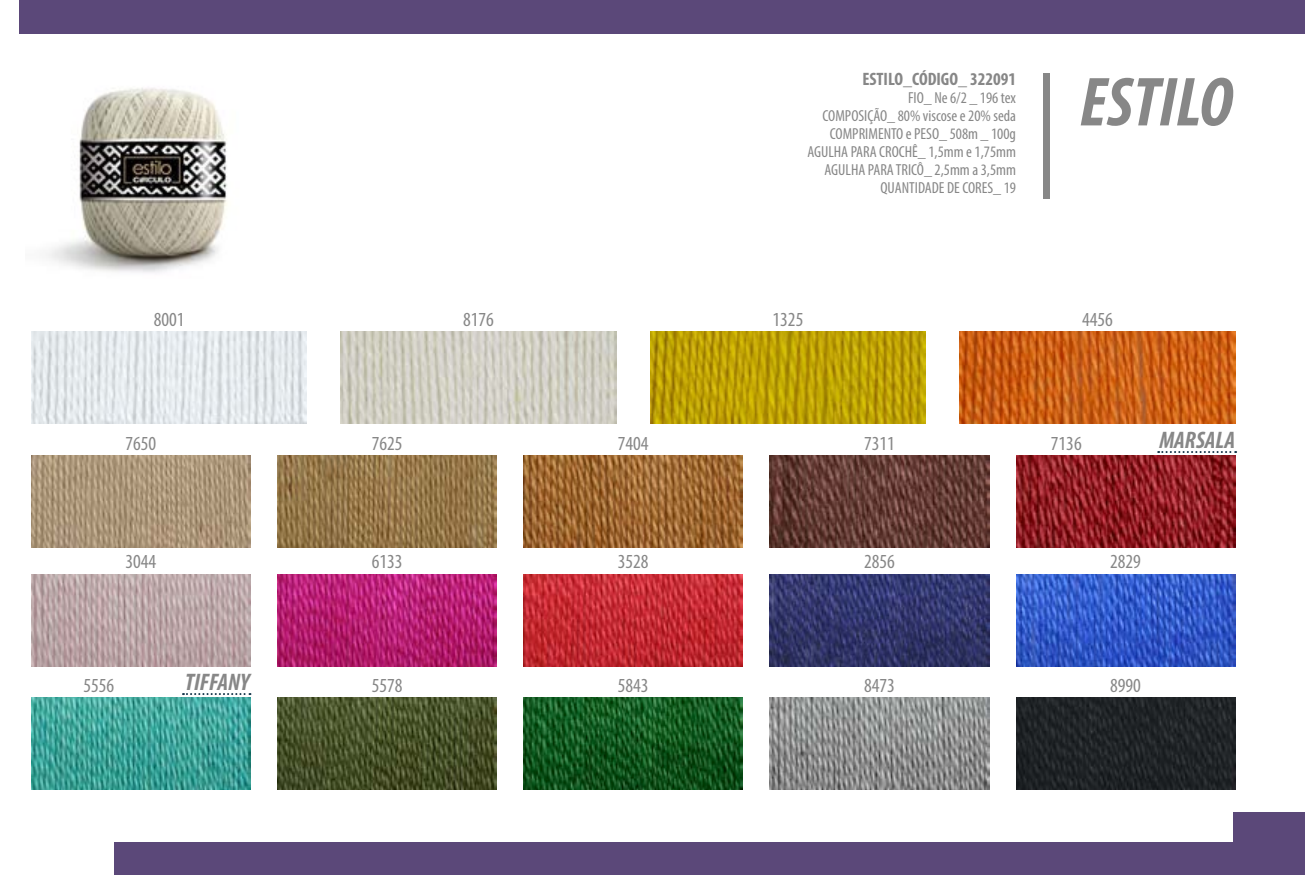
<style>
.page{position:relative;width:1305px;height:875px;background:#fff}
.page>*{position:absolute;margin:0;border:0;box-sizing:border-box;transform-origin:0 0}
.t1{font:italic 700 condensed 70px "Myriad Pro";color:#878787}
.t2{font:italic 700 condensed 24px "Myriad Pro";color:#878787}
.t3{font:condensed 20px "Myriad Pro";color:#878787}
.t4{font:700 condensed 18px "Myriad Pro";color:#878787}
.t5{font:condensed 16px/18px "Myriad Pro";color:#878787;text-align:right}
</style>
<div class="page">
<div style="left:114px;top:842px;width:1119px;height:32px;background:#5b4879"></div>
<div style="left:1233px;top:812px;width:72px;height:62px;background:#5b4879"></div>
<div style="left:19px;top:0;width:1286px;height:34px;background:#5b4879"></div>
<img style="left:46px;top:88px;width:181px;height:185px">
<div style="left:1044px;top:73px;width:6px;height:126px;background:#878787"></div>
<img style="left:31px;top:332px;width:276px;height:91px">
<img style="left:650px;top:332px;width:276px;height:91px">
<img style="left:341px;top:332px;width:275px;height:91px">
<img style="left:960px;top:332px;width:275px;height:91px">
<img style="left:31px;top:574px;width:219px;height:92px">
<img style="left:524px;top:574px;width:219px;height:92px">
<img style="left:277px;top:574px;width:220px;height:92px">
<img style="left:770px;top:574px;width:219px;height:92px">
<img style="left:1016px;top:574px;width:219px;height:92px">
<img style="left:31px;top:455px;width:219px;height:92px">
<img style="left:524px;top:455px;width:219px;height:92px">
<img style="left:277px;top:455px;width:220px;height:92px">
<img style="left:770px;top:455px;width:219px;height:92px">
<img style="left:1016px;top:455px;width:219px;height:92px">
<svg style="left:1158px;top:451px;width:78px;height:2px"></svg>
<img style="left:31px;top:697px;width:219px;height:92px">
<img style="left:524px;top:697px;width:219px;height:92px">
<img style="left:277px;top:697px;width:220px;height:92px">
<img style="left:770px;top:697px;width:219px;height:92px">
<img style="left:1016px;top:697px;width:219px;height:92px">
<svg style="left:183px;top:693px;width:67px;height:2px"></svg>
<p class="t4" style="left:862px;top:68px;width:155px">ESTILO_CÓDIGO_ 322091</p>
<p class="t5" style="left:807px;top:89px;width:210px">FIO_ Ne 6/2 _ 196 tex<br>COMPOSIÇÃO_ 80% viscose e 20% seda<br>COMPRIMENTO e PESO_ 508m _ 100g<br>AGULHA PARA CROCHÊ_ 1,5mm e 1,75mm<br>AGULHA PARA TRICÔ_ 2,5mm a 3,5mm<br>QUANTIDADE DE CORES_ 19</p>
<h1 class="t1" style="left:1080px;top:58px;width:155px">ESTILO</h1>
<p class="t3" style="left:154px;top:307px;width:32px">8001</p>
<p class="t3" style="left:463px;top:307px;width:32px">8176</p>
<p class="t3" style="left:772px;top:307px;width:32px">1325</p>
<p class="t3" style="left:1082px;top:307px;width:32px">4456</p>
<p class="t3" style="left:125px;top:431px;width:32px">7650</p>
<p class="t3" style="left:372px;top:431px;width:32px">7625</p>
<p class="t3" style="left:618px;top:431px;width:32px">7404</p>
<p class="t3" style="left:864px;top:431px;width:32px">7311</p>
<p class="t3" style="left:1051px;top:431px;width:32px">7136</p>
<h2 class="t2" style="left:1159px;top:425px;width:77px">MARSALA</h2>
<p class="t3" style="left:125px;top:549px;width:32px">3044</p>
<p class="t3" style="left:372px;top:549px;width:32px">6133</p>
<p class="t3" style="left:618px;top:549px;width:32px">3528</p>
<p class="t3" style="left:864px;top:549px;width:32px">2856</p>
<p class="t3" style="left:1110px;top:549px;width:32px">2829</p>
<p class="t3" style="left:83px;top:673px;width:32px">5556</p>
<h2 class="t2" style="left:185px;top:667px;width:66px">TIFFANY</h2>
<p class="t3" style="left:372px;top:673px;width:32px">5578</p>
<p class="t3" style="left:618px;top:673px;width:32px">5843</p>
<p class="t3" style="left:864px;top:673px;width:32px">8473</p>
<p class="t3" style="left:1110px;top:673px;width:32px">8990</p>
</div>
